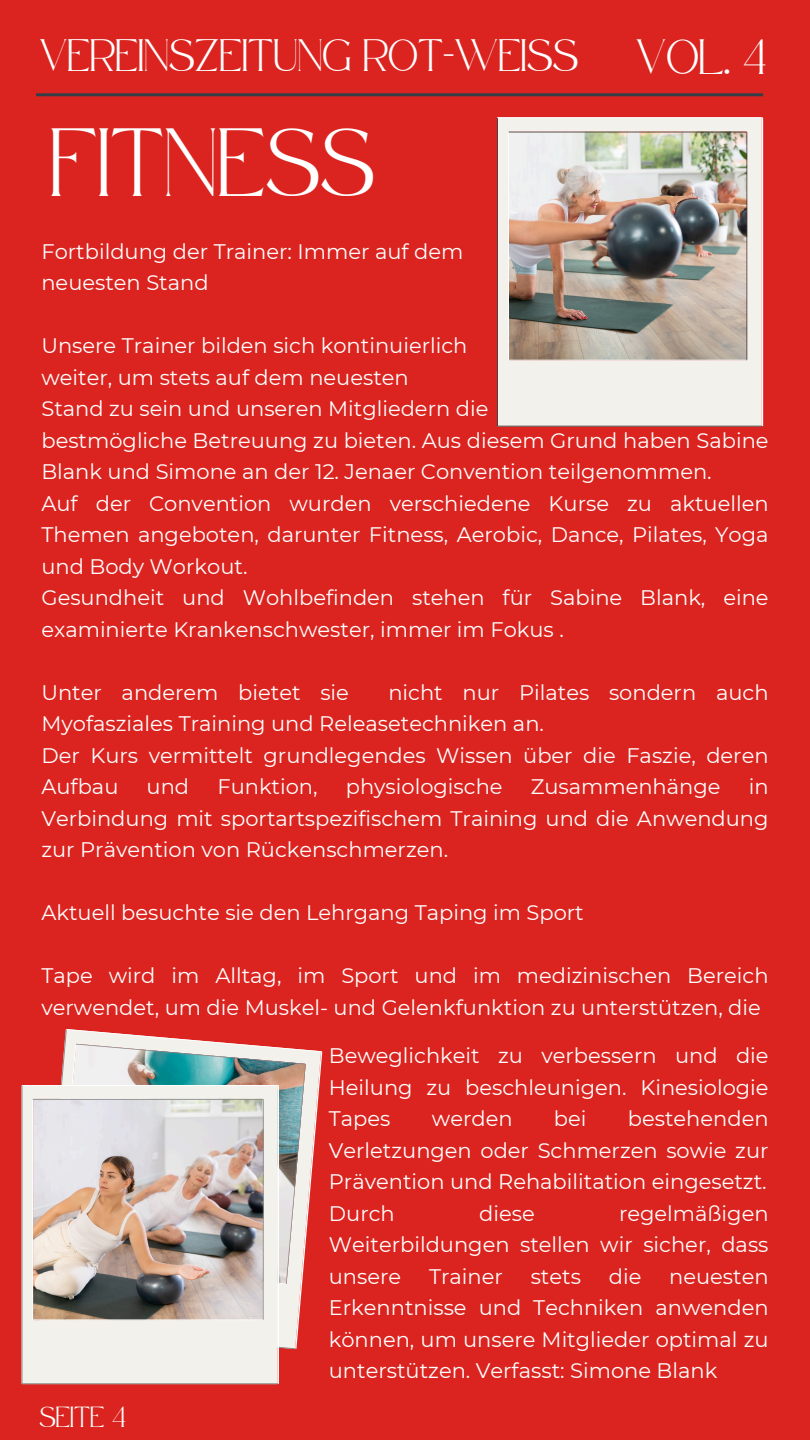
<style>
.page{position:relative;width:810px;height:1440px;background:#db241f}
.page>*{position:absolute;margin:0;border:0;box-sizing:border-box;transform-origin:0 0}
.t1{font:47.2px "Safira March";color:#fff}
.t2{font:24.2px "Safira March";color:#fff}
.t3{font:22.2px "Safira March";color:#fff}
.t4{font:21px/31.5px "Montserrat";color:#fff;text-align:justify}
.t5{font:14.2px "Safira March";color:#fff}
</style>
<div class="page">
<hr style="left:36px;top:93px;width:727px;height:3px;background:#363d46">
<img style="left:22px;top:1029px;width:300px;height:355px">
<img style="left:497px;top:117px;width:266px;height:309px">
<p class="t3" style="left:39px;top:51px;width:541px">VEREINSZEITUNG ROT-WEISS</p>
<h3 class="t1" style="left:50px;top:152px;width:327px">FITNESS</h3>
<h2 class="t4" style="left:41px;top:236px;width:423px">Fortbildung der Trainer: Immer auf dem neuesten Stand</h2>
<p class="t2" style="left:636px;top:52px;width:132px">VOL. 4</p>
<p class="t4" style="left:41px;top:330px;width:729px;text-align:left">Unsere Trainer bilden sich kontinuierlich<br>weiter, um stets auf dem neuesten<br>Stand zu sein und unseren Mitgliedern die<br>bestmögliche Betreuung zu bieten. Aus diesem Grund haben Sabine Blank und Simone an der 12. Jenaer Convention teilgenommen.<br>Auf der Convention wurden verschiedene Kurse zu aktuellen Themen angeboten, darunter Fitness, Aerobic, Dance, Pilates, Yoga und Body Workout.<br>Gesundheit und Wohlbefinden stehen für Sabine Blank, eine examinierte Krankenschwester, immer im Fokus .</p>
<h1 class="t4" style="left:41px;top:677px;width:729px;text-align:left;text-indent:347px">nicht nur Pilates sondern auch Myofasziales Training und Releasetechniken an.<br>Der Kurs vermittelt grundlegendes Wissen über die Faszie, deren Aufbau</h1>
<h1 class="t4" style="left:41px;top:677px;width:309px">Unter anderem bietet sie</h1>
<h1 class="t4" style="left:41px;top:771px;width:729px;text-indent:707px">in Verbindung mit sportartspezifischem Training und die Anwendung zur Prävention von Rückenschmerzen.</h1>
<h1 class="t4" style="left:147px;top:771px;width:44px">und</h1>
<h1 class="t4" style="left:217px;top:771px;width:102px">Funktion,</h1>
<h1 class="t4" style="left:346px;top:771px;width:158px">physiologische</h1>
<h1 class="t4" style="left:531px;top:771px;width:191px">Zusammenhänge</h1>
<h3 class="t4" style="left:41px;top:897px;width:544px">Aktuell besuchte sie den Lehrgang Taping im Sport</h3>
<h3 class="t4" style="left:41px;top:960px;width:729px">Tape wird im Alltag, im Sport und im medizinischen Bereich verwendet, um die Muskel- und Gelenkfunktion zu unterstützen, die</h3>
<p class="t5" style="left:39px;top:1414px;width:88px">SEITE 4</p>
<p class="t4" style="left:329px;top:1040px;width:441px">Beweglichkeit zu verbessern und die Heilung zu beschleunigen. Kinesiologie Tapes</p>
<p class="t4" style="left:329px;top:1103px;width:441px;text-indent:299px">bestehenden Verletzungen oder Schmerzen sowie zur Prävention und Rehabilitation eingesetzt.<br>Durch</p>
<p class="t4" style="left:432px;top:1103px;width:82px">werden</p>
<p class="t4" style="left:554px;top:1103px;width:34px">bei</p>
<p class="t4" style="left:329px;top:1197px;width:441px;text-indent:290px">regelmäßigen Weiterbildungen stellen wir sicher, dass unsere</p>
<p class="t4" style="left:479px;top:1197px;width:57px">diese</p>
<p class="t4" style="left:429px;top:1260px;width:75px">Trainer</p>
<p class="t4" style="left:531px;top:1260px;width:52px">stets</p>
<p class="t4" style="left:609px;top:1260px;width:34px">die</p>
<p class="t4" style="left:329px;top:1260px;width:441px;text-indent:340px">neuesten Erkenntnisse und Techniken anwenden können, um unsere Mitglieder optimal zu unterstützen. Verfasst: Simone Blank</p>
</div>
